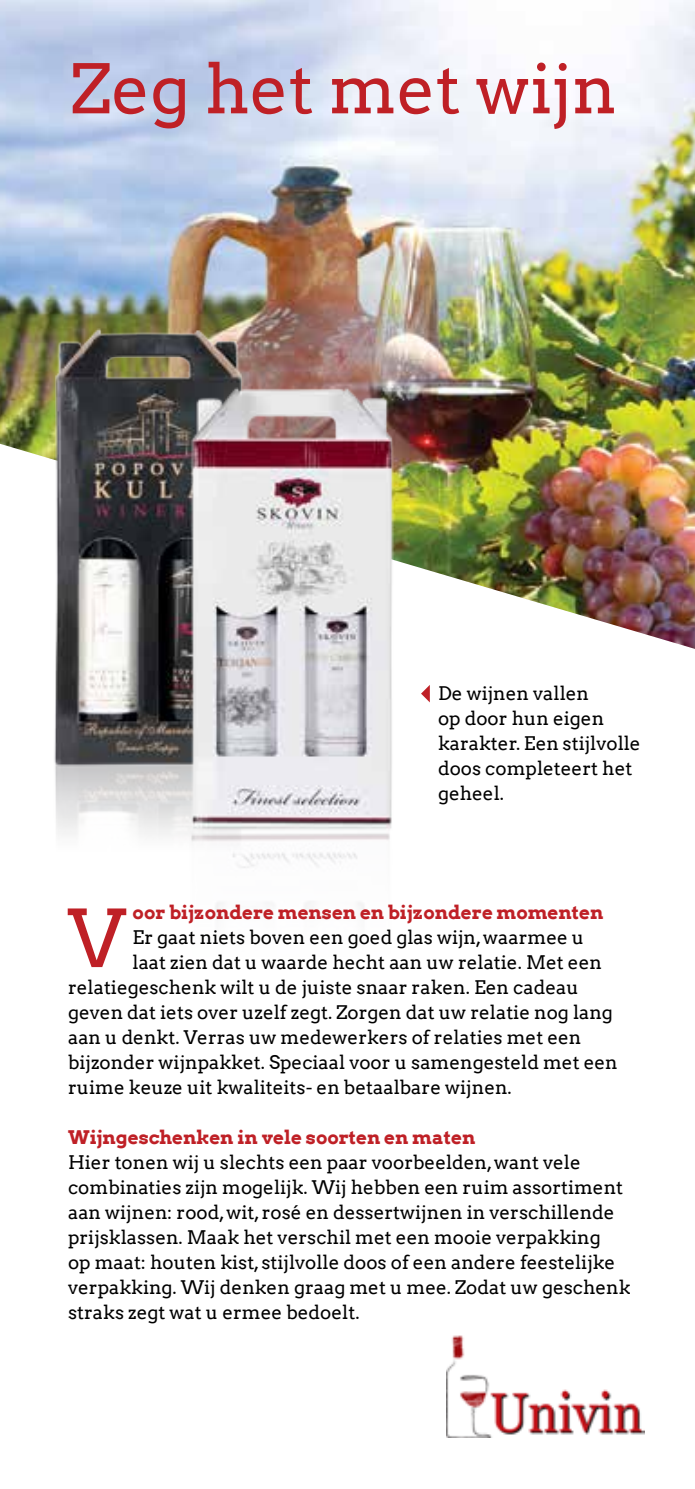
<style>
.page{position:relative;width:695px;height:1489px;background:#fff}
.page>*{position:absolute;margin:0;border:0;box-sizing:border-box;transform-origin:0 0}
.t1{font:79.25px "Arvo";color:#bf2026}
.t2{font:67.75px "Arvo";color:#bf2026}
.t3{font:18.75px/25px "Arvo";color:#000}
.t4{font:700 18.75px "Arvo";color:#bf2026}
</style>
<div class="page">
<img style="left:0;top:0;width:694px;height:649px">
<img style="left:50px;top:325px;width:196px;height:511px">
<img style="left:185px;top:382px;width:214px;height:529px">
<img style="left:446px;top:1335px;width:198px;height:102px">
<svg style="left:421px;top:685px;width:9px;height:17px"></svg>
<h2 class="t2" style="left:71px;top:48px;width:547px">Zeg het met wijn</h2>
<p class="t3" style="left:438px;top:680px;width:204px">De wijnen vallen<br>op door hun eigen karakter. Een stijlvolle doos completeert het geheel.</p>
<p class="t4" style="left:132px;top:900px;width:472px">oor bijzondere mensen en bijzondere momenten</p>
<p class="t3" style="left:132px;top:924px;width:453px">Er gaat niets boven een goed glas wijn, waarmee u</p>
<p class="t3" style="left:132px;top:949px;width:471px">laat zien dat u waarde hecht aan uw relatie. Met een</p>
<p class="t3" style="left:68px;top:974px;width:512px">relatiegeschenk wilt u de juiste snaar raken. Een cadeau</p>
<p class="t3" style="left:68px;top:999px;width:546px">geven dat iets over uzelf zegt. Zorgen dat uw relatie nog lang</p>
<p class="t3" style="left:68px;top:1024px;width:515px">aan u denkt. Verras uw medewerkers of relaties met een</p>
<p class="t3" style="left:68px;top:1049px;width:551px">bijzonder wijnpakket. Speciaal voor u samengesteld met een</p>
<p class="t3" style="left:68px;top:1074px;width:445px">ruime keuze uit kwaliteits- en betaalbare wijnen.</p>
<p class="t4" style="left:68px;top:1125px;width:409px">Wijngeschenken in vele soorten en maten</p>
<p class="t3" style="left:68px;top:1149px;width:564px">Hier tonen wij u slechts een paar voorbeelden, want vele combinaties zijn mogelijk. Wij hebben een ruim assortiment aan wijnen: rood, wit, rosé en dessertwijnen in verschillende prijsklassen. Maak het verschil met een mooie verpakking<br>op maat: houten kist, stijlvolle doos of een andere feestelijke verpakking. Wij denken graag met u mee. Zodat uw geschenk straks zegt wat u ermee bedoelt.</p>
<h1 class="t1" style="left:68px;top:890px;width:59px">V</h1>
</div>
